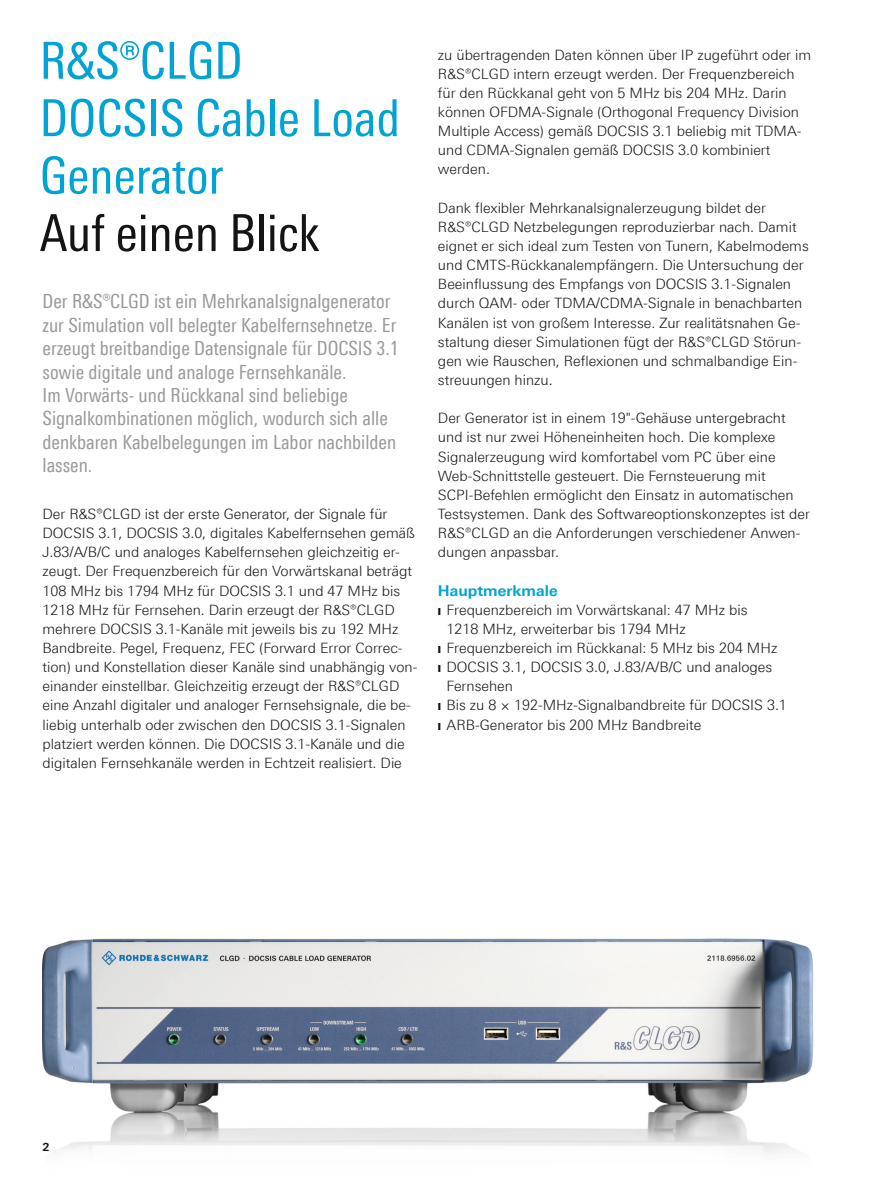
<style>
.page{position:relative;width:893px;height:1191px;background:#fff}
.page>*{position:absolute;margin:0;border:0;box-sizing:border-box;transform-origin:0 0}
.t1{font:51px/57.4px "Linotype Univers 420 Cn";color:#00a3d3}
.t2{font:51px "Linotype Univers 420 Cn";color:#131413}
.t3{font:19.5px/23.4px "Linotype Univers 420 Cn";color:#999}
.t4{font:700 15px "Linotype Univers 630";color:#00a3d3}
.t5{font:300 14.25px/19.2px "Linotype Univers 330";color:#131413}
.t6{font:700 11.25px "Linotype Univers 630";color:#131413}
</style>
<div class="page">
<img style="left:43px;top:938px;width:771px;height:217px">
<h1 class="t1" style="left:40px;top:32px;width:362px">R&amp;S®CLGD<br>DOCSIS Cable Load<br>Generator</h1>
<h1 class="t2" style="left:40px;top:203px;width:281px">Auf einen Blick</h1>
<p class="t3" style="left:43px;top:290px;width:358px">Der R&amp;S®CLGD ist ein Mehrkanalsignalgenerator zur Simulation voll belegter Kabelfernsehnetze. Er erzeugt breitbandige Datensignale für DOCSIS 3.1 sowie digitale und analoge Fernsehkanäle.<br>Im Vorwärts- und Rückkanal sind beliebige Signalkombinationen möglich, wodurch sich alle denkbaren Kabelbelegungen im Labor nachbilden lassen.</p>
<p class="t5" style="left:43px;top:504px;width:376px">Der R&amp;S®CLGD ist der erste Generator, der Signale für DOCSIS 3.1, DOCSIS 3.0, digitales Kabelfernsehen gemäß J.83/A/B/C und analoges Kabelfernsehen gleichzeitig er&shy;zeugt. Der Frequenzbereich für den Vorwärtskanal beträgt 108 MHz bis 1794 MHz für DOCSIS 3.1 und 47 MHz bis 1218 MHz für Fernsehen. Darin erzeugt der R&amp;S®CLGD mehrere DOCSIS 3.1-Kanäle mit jeweils bis zu 192 MHz Bandbreite. Pegel, Frequenz, FEC (Forward Error Correc&shy;tion) und Konstellation dieser Kanäle sind unabhängig von&shy;einander einstellbar. Gleichzeitig erzeugt der R&amp;S®CLGD eine Anzahl digitaler und analoger Fernsehsignale, die be&shy;liebig unterhalb oder zwischen den DOCSIS 3.1-Signalen platziert werden können. Die DOCSIS 3.1-Kanäle und die digitalen Fernsehkanäle werden in Echtzeit realisiert. Die</p>
<p class="t5" style="left:438px;top:45px;width:375px">zu übertragenden Daten können über IP zugeführt oder im R&amp;S®CLGD intern erzeugt werden. Der Frequenzbereich für den Rückkanal geht von 5 MHz bis 204 MHz. Darin können OFDMA-Signale (Orthogonal Frequency Division Multiple Access) gemäß DOCSIS 3.1 beliebig mit TDMA&shy;und CDMA-Signalen gemäß DOCSIS 3.0 kombiniert werden.</p>
<p class="t5" style="left:438px;top:198px;width:372px">Dank flexibler Mehrkanalsignalerzeugung bildet der R&amp;S®CLGD Netzbelegungen reproduzierbar nach. Damit eignet er sich ideal zum Testen von Tunern, Kabelmodems und CMTS-Rückkanalempfängern. Die Untersuchung der Beeinflussung des Empfangs von DOCSIS 3.1-Signalen durch QAM- oder TDMA/CDMA-Signale in benachbarten Kanälen ist von großem Interesse. Zur realitätsnahen Ge&shy;staltung dieser Simulationen fügt der R&amp;S®CLGD Störun&shy;gen wie Rauschen, Reflexionen und schmalbandige Ein&shy;streuungen hinzu.</p>
<p class="t5" style="left:438px;top:408px;width:373px">Der Generator ist in einem 19"-Gehäuse untergebracht und ist nur zwei Höheneinheiten hoch. Die komplexe Signalerzeugung wird komfortabel vom PC über eine Web-Schnittstelle gesteuert. Die Fernsteuerung mit SCPI-Befehlen ermöglicht den Einsatz in automatischen Testsystemen. Dank des Softwareoptionskonzeptes ist der R&amp;S®CLGD an die Anforderungen verschiedener Anwen&shy;dungen anpassbar.</p>
<p class="t4" style="left:438px;top:581px;width:121px">Hauptmerkmale</p>
<p class="t5" style="left:438px;top:600px;width:311px">❙ Frequenzbereich im Vorwärtskanal: 47 MHz bis</p>
<p class="t5" style="left:446px;top:619px;width:241px">1218 MHz, erweiterbar bis 1794 MHz</p>
<p class="t5" style="left:438px;top:638px;width:341px">❙ Frequenzbereich im Rückkanal: 5 MHz bis 204 MHz</p>
<p class="t5" style="left:438px;top:657px;width:336px">❙ DOCSIS 3.1, DOCSIS 3.0, J.83/A/B/C und analoges</p>
<p class="t5" style="left:446px;top:676px;width:68px">Fernsehen</p>
<p class="t5" style="left:438px;top:695px;width:350px">❙ Bis zu 8 × 192-MHz-Signalbandbreite für DOCSIS 3.1</p>
<p class="t5" style="left:438px;top:714px;width:265px">❙ ARB-Generator bis 200 MHz Bandbreite</p>
<p class="t6" style="left:43px;top:1139px;width:9px">2</p>
</div>
